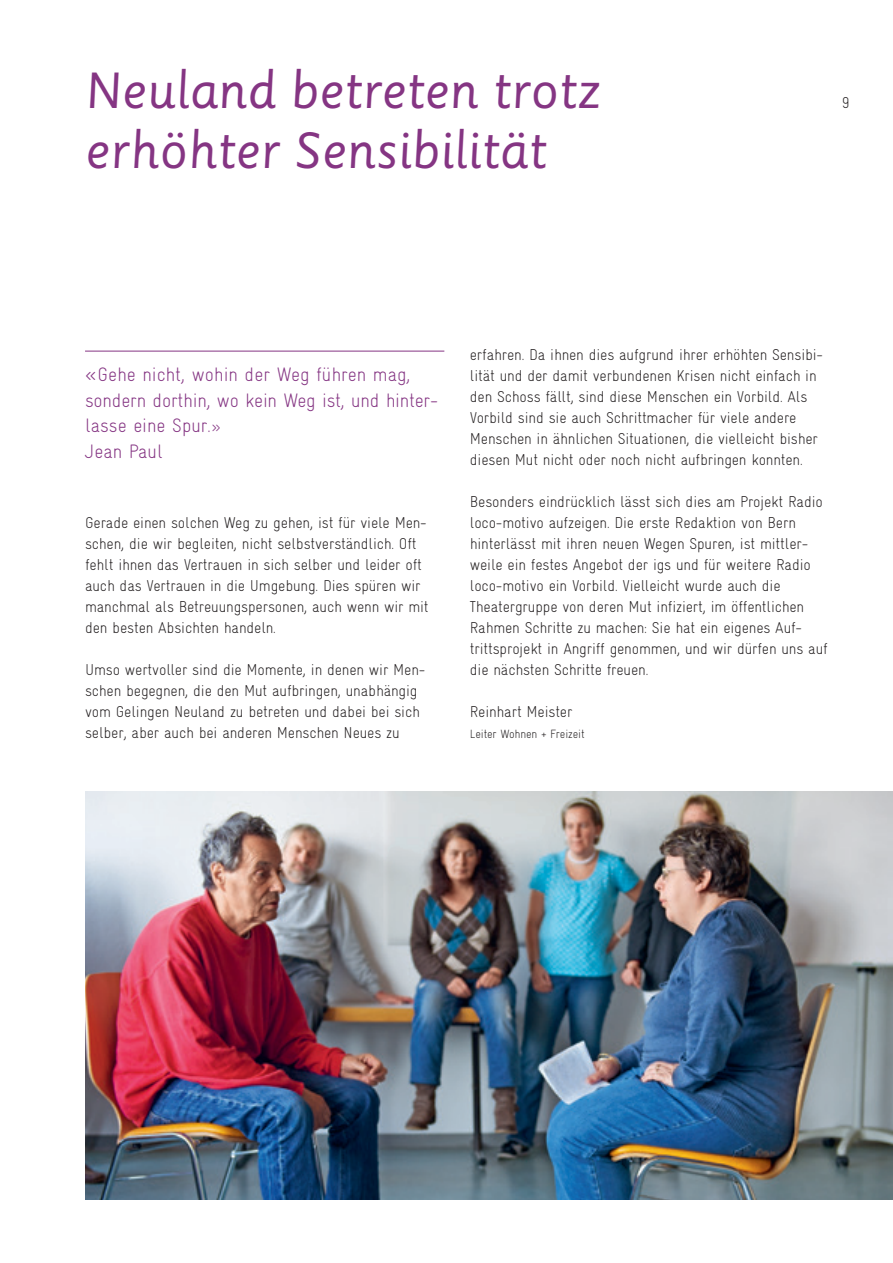
<style>
.page{position:relative;width:893px;height:1263px;background:#fff}
.page>*{position:absolute;margin:0;border:0;box-sizing:border-box;transform-origin:0 0}
.t1{font:49.5px "Sassoon Primary";color:#853583}
.t2{font:300 condensed 19.5px/25.5px "Gravur";color:#853583}
.t3{font:300 condensed 15.75px/21px "Gravur";letter-spacing:-.01em;color:#231f20}
.t4{font:300 condensed 12px "Gravur";letter-spacing:-.01em;color:#231f20}
.s1{font-size:15.75px}
</style>
<div class="page">
<hr style="left:85px;top:351px;width:359px;height:1px;background:#853583">
<img style="left:85px;top:791px;width:808px;height:408px">
<h1 class="t1" style="left:85px;top:62px;width:517px">Neuland betreten trotz</h1>
<h1 class="t1" style="left:85px;top:122px;width:463px">erhöhter Sensibilität</h1>
<p class="t3" style="left:842px;top:92px;width:9px">9</p>
<p class="t2" style="left:85px;top:362px;width:355px">«Gehe nicht, wohin der Weg führen mag, sondern dorthin, wo kein Weg ist, und hinter&shy;lasse eine Spur.<span class="s1">»<br></span>Jean Paul</p>
<p class="t3" style="left:85px;top:512px;width:345px">Gerade einen solchen Weg zu gehen, ist für viele Men&shy;schen, die wir begleiten, nicht selbstverständlich. Oft fehlt ihnen das Vertrauen in sich selber und leider oft auch das Vertrauen in die Umgebung. Dies spüren wir manchmal als Betreuungspersonen, auch wenn wir mit den besten Absichten handeln.</p>
<p class="t3" style="left:85px;top:659px;width:342px">Umso wertvoller sind die Momente, in denen wir Men&shy;schen begegnen, die den Mut aufbringen, unabhängig vom Gelingen Neuland zu betreten und dabei bei sich selber, aber auch bei anderen Menschen Neues zu</p>
<p class="t3" style="left:470px;top:344px;width:355px">erfahren. Da ihnen dies aufgrund ihrer erhöhten Sensibi&shy;lität und der damit verbundenen Krisen nicht einfach in den Schoss fällt, sind diese Menschen ein Vorbild. Als Vorbild sind sie auch Schrittmacher für viele andere Menschen in ähnlichen Situationen, die vielleicht bisher diesen Mut nicht oder noch nicht aufbringen konnten.</p>
<p class="t3" style="left:470px;top:491px;width:359px">Besonders eindrücklich lässt sich dies am Projekt Radio loco-motivo aufzeigen. Die erste Redaktion von Bern hinterlässt mit ihren neuen Wegen Spuren, ist mittler&shy;weile ein festes Angebot der igs und für weitere Radio loco-motivo ein Vorbild. Vielleicht wurde auch die Theatergruppe von deren Mut infiziert, im öffentlichen Rahmen Schritte zu machen: Sie hat ein eigenes Auf&shy;trittsprojekt in Angriff genommen, und wir dürfen uns auf die nächsten Schritte freuen.</p>
<p class="t3" style="left:470px;top:701px;width:104px">Reinhart Meister</p>
<p class="t4" style="left:470px;top:727px;width:116px">Leiter Wohnen + Freizeit</p>
</div>
